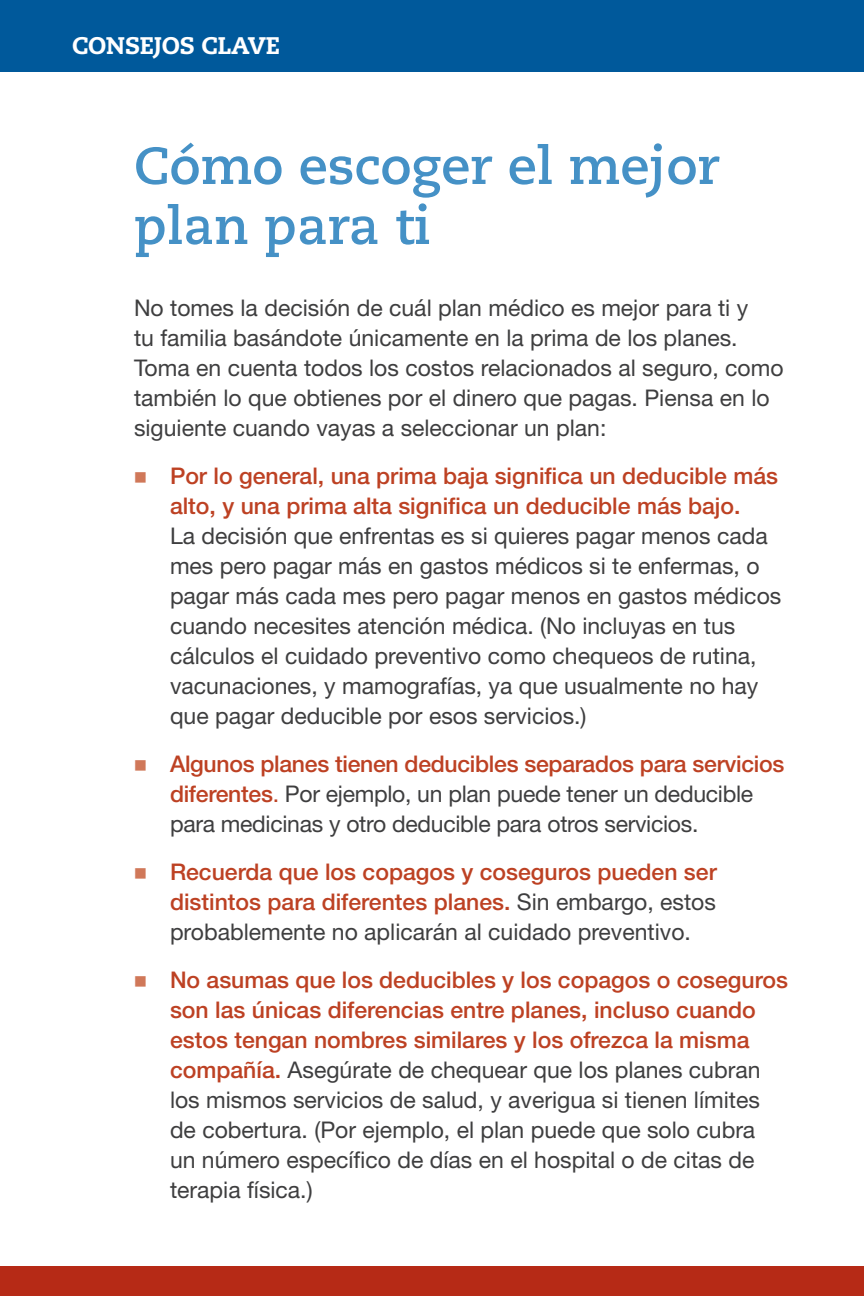
<style>
.page{position:relative;width:864px;height:1296px;background:#fff}
.page>*{position:absolute;margin:0;border:0;box-sizing:border-box;transform-origin:0 0}
.t1{font:700 52px/60px "Caecilia LT Std";color:#4591c6}
.t2{font:800 24px "Caecilia LT Std";letter-spacing:-.01em;color:#fff}
.t3{font:23px/30px "Helvetica Neue LT Std";color:#3e3e3f}
.t4{font:500 23px/30px "Helvetica Neue LT Std";color:#bd4123}
.s1{font-weight:500;color:#bd4123}
.s2{color:#bd4123}
.s3{font-weight:400;color:#3e3e3f}
</style>
<div class="page">
<div style="left:0;top:0;width:864px;height:72px;background:#00599b"></div>
<div style="left:0;top:1266px;width:864px;height:30px;background:#b62a16"></div>
<p class="t2" style="left:72px;top:31px;width:210px">CONSEJOS CLAVE</p>
<h1 class="t1" style="left:134px;top:137px;width:587px">Cómo escoger el mejor plan para ti</h1>
<p class="t3" style="left:134px;top:293px;width:651px">No tomes la decisión de cuál plan médico es mejor para ti y<br>tu familia basándote únicamente en la prima de los planes.<br>Toma en cuenta todos los costos relacionados al seguro, como también lo que obtienes por el dinero que pagas. Piensa en lo siguiente cuando vayas a seleccionar un plan:</p>
<p class="t4" style="left:170px;top:461px;width:610px">Por lo general, una prima baja significa un deducible más alto, y una prima alta significa un deducible más bajo.</p>
<p class="t3" style="left:170px;top:521px;width:613px">La decisión que enfrentas es si quieres pagar menos cada mes pero pagar más en gastos médicos si te enfermas, o pagar más cada mes pero pagar menos en gastos médicos cuando necesites atención médica. (No incluyas en tus cálculos el cuidado preventivo como chequeos de rutina, vacunaciones, y mamografías, ya que usualmente no hay que pagar deducible por esos servicios.)</p>
<p class="t3" style="left:170px;top:749px;width:616px"><span class="s1">Algunos planes tienen deducibles separados para servicios diferentes</span><span class="s2">.</span> Por ejemplo, un plan puede tener un deducible para medicinas y otro deducible para otros servicios.</p>
<p class="t4" style="left:170px;top:857px;width:548px;text-align:justify">Recuerda que los copagos y coseguros pueden ser distintos para diferentes planes. <span class="s3">Sin embargo, estos probablemente no aplicarán al cuidado preventivo.</span></p>
<p class="t3" style="left:170px;top:965px;width:619px"><span class="s1">No asumas que los deducibles y los copagos o coseguros son las únicas diferencias entre planes, incluso cuando estos tengan nombres similares y los ofrezca la misma compañía.</span> Asegúrate de chequear que los planes cubran los mismos servicios de salud, y averigua si tienen límites de cobertura. (Por ejemplo, el plan puede que solo cubra<br>un número específico de días en el hospital o de citas de terapia física.)</p>
</div>
